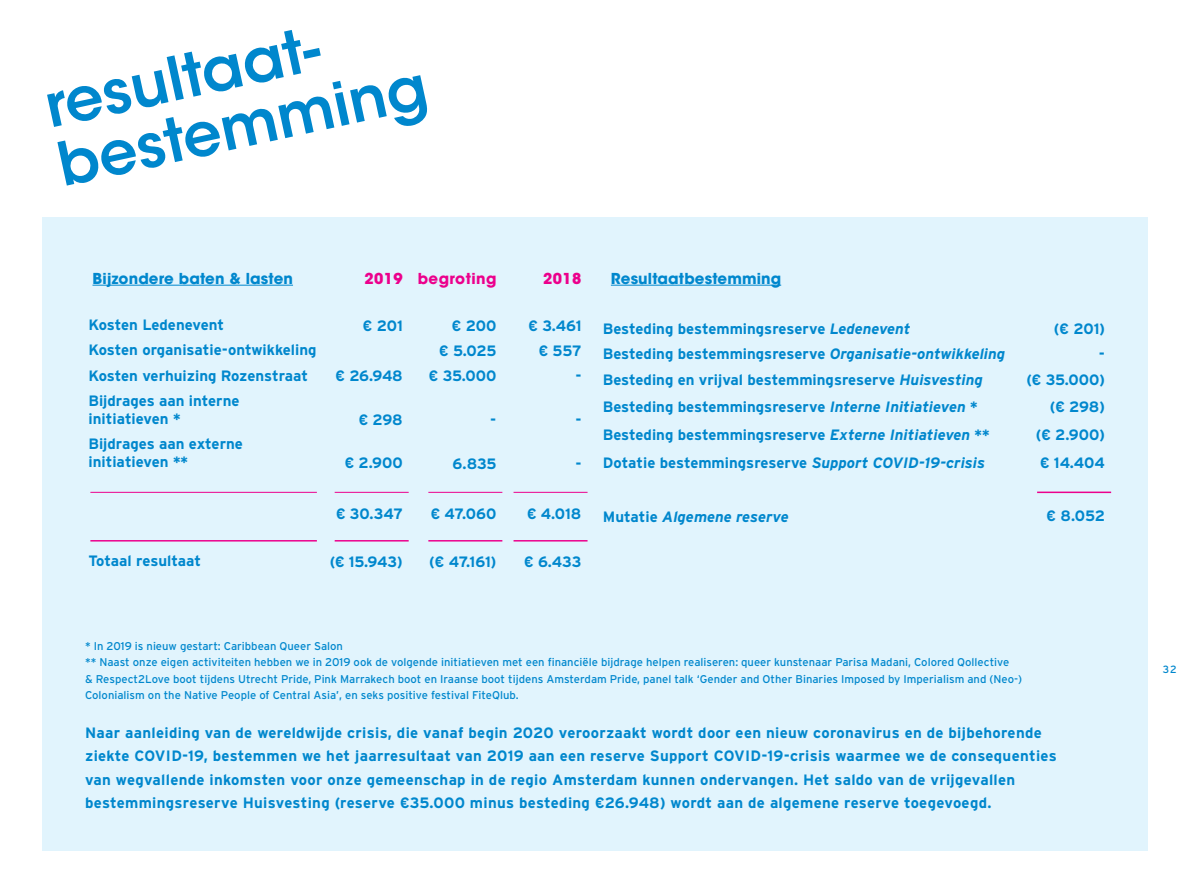
<style>
.page{position:relative;width:1191px;height:893px;background:#fff}
.page>*{position:absolute;margin:0;border:0;box-sizing:border-box;transform-origin:0 0}
.t1{font:600 60px/60px "ITC Avant Garde Std";color:#0087cd}
.t2{font:700 15px/18px "Interstate";color:#0087cd}
.t3{font:700 15px/23.2px "Interstate";letter-spacing:.02em;color:#0087cd}
.t4{font:700 15px "ITC Avant Garde Std";letter-spacing:.01em;color:#0087cd}
.t5{font:italic 700 15px "Interstate";color:#0087cd}
.t6{font:700 15px "ITC Avant Garde Std";letter-spacing:.03em;color:#ec008c}
.t7{font:11.25px/16.5px "Interstate";color:#0087cd}
.t8{font:10.5px "Interstate";color:#0087cd}
.s1{font-style:italic}
.s2{font-style:normal}
</style>
<div class="page">
<div style="left:43px;top:217px;width:1105px;height:633px;background:#e1f4fd"></div>
<hr style="left:1037px;top:492px;width:74px;height:1px;background:#ec008c">
<hr style="left:513px;top:540px;width:74px;height:2px;background:#ec008c">
<hr style="left:428px;top:540px;width:74px;height:2px;background:#ec008c">
<hr style="left:335px;top:540px;width:74px;height:2px;background:#ec008c">
<hr style="left:90px;top:540px;width:227px;height:2px;background:#ec008c">
<hr style="left:335px;top:492px;width:74px;height:1px;background:#ec008c">
<hr style="left:90px;top:492px;width:227px;height:1px;background:#ec008c">
<hr style="left:428px;top:492px;width:74px;height:1px;background:#ec008c">
<hr style="left:513px;top:492px;width:74px;height:1px;background:#ec008c">
<hr style="left:92px;top:285px;width:201px;height:1px;background:#0087cd">
<hr style="left:611px;top:285px;width:170px;height:1px;background:#0087cd">
<h1 class="t1" style="left:39px;top:76px;width:378px;rotate:-12deg">resultaat&shy;bestemming</h1>
<p class="t4" style="left:92px;top:268px;width:202px">Bijzondere baten &amp; lasten</p>
<p class="t4" style="left:611px;top:268px;width:172px">Resultaatbestemming</p>
<p class="t6" style="left:364px;top:269px;width:133px">2019 begroting</p>
<p class="t6" style="left:543px;top:269px;width:40px">2018</p>
<p class="t2" style="left:89px;top:315px;width:137px">Kosten Ledenevent</p>
<p class="t2" style="left:363px;top:316px;width:41px">€ 201</p>
<p class="t2" style="left:452px;top:316px;width:46px">€ 200</p>
<p class="t2" style="left:528px;top:316px;width:55px">€ 3.461</p>
<p class="t2" style="left:89px;top:341px;width:229px">Kosten organisatie-ontwikkeling</p>
<p class="t2" style="left:439px;top:342px;width:59px">€ 5.025</p>
<p class="t2" style="left:539px;top:342px;width:44px">€ 557</p>
<p class="t2" style="left:89px;top:367px;width:221px">Kosten verhuizing Rozenstraat</p>
<p class="t2" style="left:335px;top:367px;width:69px">€ 26.948</p>
<p class="t2" style="left:429px;top:367px;width:69px">€ 35.000</p>
<p class="t2" style="left:575px;top:367px;width:8px">-</p>
<p class="t2" style="left:89px;top:391px;width:152px">Bijdrages aan interne initiatieven *</p>
<p class="t2" style="left:359px;top:411px;width:46px">€ 298</p>
<p class="t2" style="left:490px;top:411px;width:8px">-</p>
<p class="t2" style="left:575px;top:411px;width:8px">-</p>
<p class="t2" style="left:89px;top:434px;width:156px">Bijdrages aan externe initiatieven **</p>
<p class="t2" style="left:345px;top:454px;width:60px">€ 2.900</p>
<p class="t2" style="left:452px;top:455px;width:45px">6.835</p>
<p class="t2" style="left:575px;top:455px;width:8px">-</p>
<p class="t2" style="left:336px;top:504px;width:68px">€ 30.347</p>
<p class="t2" style="left:431px;top:504px;width:67px">€ 47.060</p>
<p class="t2" style="left:527px;top:504px;width:56px">€ 4.018</p>
<p class="t2" style="left:89px;top:551px;width:114px">Totaal resultaat</p>
<p class="t2" style="left:330px;top:552px;width:75px">(€ 15.943)</p>
<p class="t2" style="left:429px;top:552px;width:69px">(€ 47.161)</p>
<p class="t2" style="left:524px;top:552px;width:59px">€ 6.433</p>
<p class="t2" style="left:603px;top:319px;width:309px">Besteding bestemmingsreserve <span class="s1">Ledenevent</span></p>
<p class="t2" style="left:1054px;top:319px;width:53px">(€ 201)</p>
<p class="t2" style="left:603px;top:345px;width:404px">Besteding bestemmingsreserve <span class="s1">Organisatie-ontwikkeling</span></p>
<p class="t2" style="left:1099px;top:345px;width:8px">-</p>
<p class="t2" style="left:603px;top:370px;width:381px">Besteding en vrijval bestemmingsreserve <span class="s1">Huisvesting</span></p>
<p class="t2" style="left:1026px;top:370px;width:80px">(€ 35.000)</p>
<p class="t2" style="left:603px;top:398px;width:376px">Besteding bestemmingsreserve <span class="s1">Interne Initiatieven</span> *</p>
<p class="t2" style="left:1049px;top:398px;width:57px">(€ 298)</p>
<p class="t2" style="left:603px;top:426px;width:388px">Besteding bestemmingsreserve <span class="s1">Externe Initiatieven</span> **</p>
<p class="t2" style="left:1035px;top:426px;width:71px">(€ 2.900)</p>
<p class="t2" style="left:603px;top:454px;width:384px">Dotatie bestemmingsreserve <span class="s1">Support COVID-19-crisis</span></p>
<p class="t2" style="left:1040px;top:454px;width:66px">€ 14.404</p>
<p class="t5" style="left:603px;top:508px;width:187px"><span class="s2">Mutatie</span> Algemene reserve</p>
<p class="t2" style="left:1046px;top:507px;width:60px">€ 8.052</p>
<p class="t7" style="left:85px;top:637px;width:938px">* In 2019 is nieuw gestart: Caribbean Queer Salon<br>** Naast onze eigen activiteiten hebben we in 2019 ook de volgende initiatieven met een financiële bijdrage helpen realiseren: queer kunstenaar Parisa Madani, Colored Qollective<br>&amp; Respect2Love boot tijdens Utrecht Pride, Pink Marrakech boot en Iraanse boot tijdens Amsterdam Pride, panel talk ‘Gender and Other Binaries Imposed by Imperialism and (Neo-)<br>Colonialism on the Native People of Central Asia’, en seks positive festival FiteQlub.</p>
<p class="t3" style="left:85px;top:721px;width:973px">Naar aanleiding van de wereldwijde crisis, die vanaf begin 2020 veroorzaakt wordt door een nieuw coronavirus en de bijbehorende ziekte COVID-19, bestemmen we het jaarresultaat van 2019 aan een reserve Support COVID-19-crisis waarmee we de consequenties van wegvallende inkomsten voor onze gemeenschap in de regio Amsterdam kunnen ondervangen. Het saldo van de vrijgevallen bestemmingsreserve Huisvesting (reserve €35.000 minus besteding €26.948) wordt aan de algemene reserve toegevoegd.</p>
<p class="t8" style="left:1162px;top:664px;width:15px">32</p>
</div>
